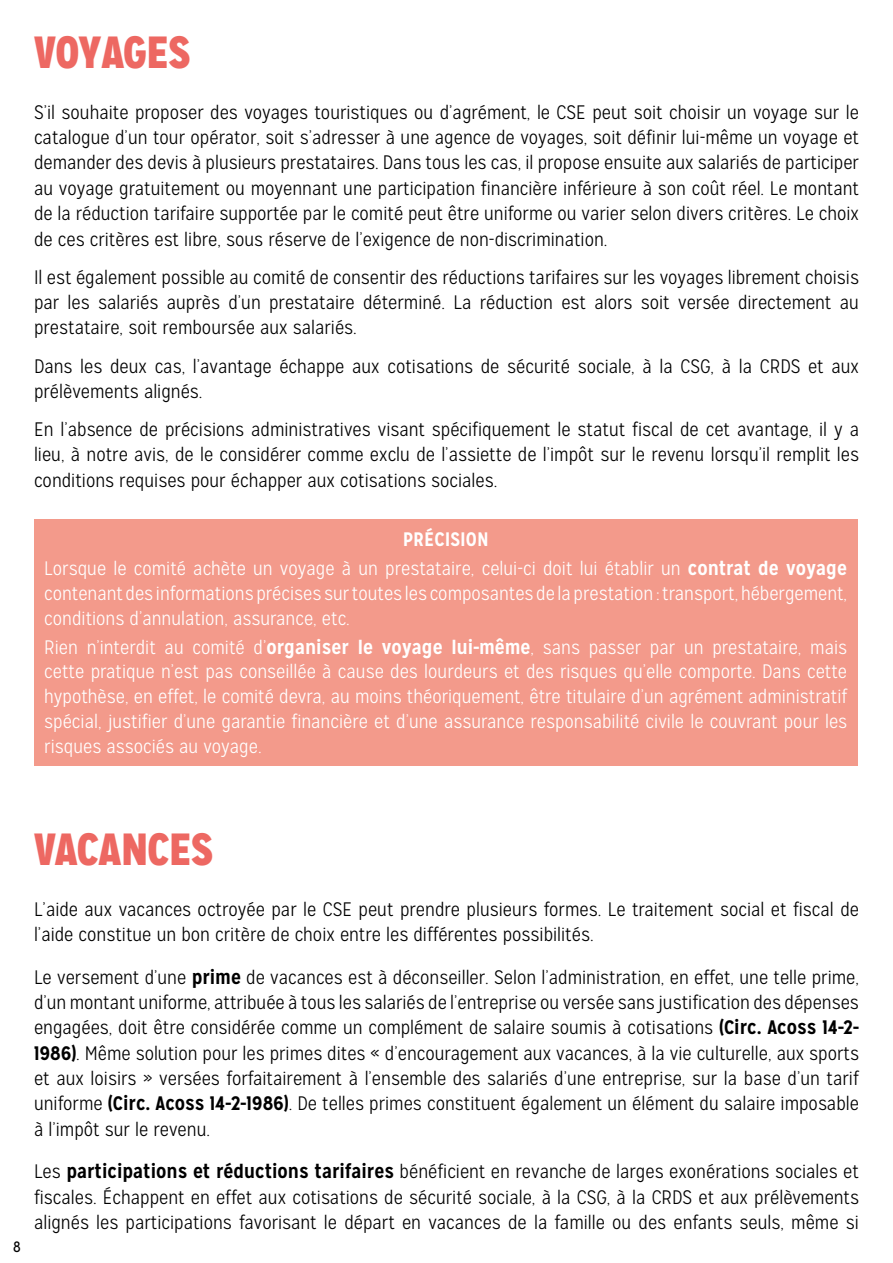
<style>
.page{position:relative;width:893px;height:1263px;background:#fff}
.page>*{position:absolute;margin:0;border:0;box-sizing:border-box;transform-origin:0 0}
.t1{font:900 45px "Mission Gothic";color:#ed6862}
.t2{font:300 19.5px/25.3px "Mission Gothic";color:#000;text-align:justify}
.t3{font:300 19.5px/24.8px "Mission Gothic";color:#fff;text-align:center}
.t4{font:15px "Mission Gothic";color:#000}
.s1{font-weight:700}
</style>
<div class="page">
<div style="left:34px;top:519px;width:823px;height:246px;background:#f39a8b"></div>
<h1 class="t1" style="left:34px;top:23px;width:158px">VOYAGES</h1>
<p class="t2" style="left:34px;top:99px;width:827px">S’il souhaite proposer des voyages touristiques ou d’agrément, le CSE peut soit choisir un voyage sur le catalogue d’un tour opérator, soit s’adresser à une agence de voyages, soit définir lui-même un voyage et demander des devis à plusieurs prestataires. Dans tous les cas, il propose ensuite aux salariés de participer au voyage gratuitement ou moyennant une participation financière inférieure à son coût réel. Le montant de la réduction tarifaire supportée par le comité peut être uniforme ou varier selon divers critères. Le choix de ces critères est libre, sous réserve de l’exigence de non-discrimination.</p>
<p class="t2" style="left:34px;top:264px;width:826px">Il est également possible au comité de consentir des réductions tarifaires sur les voyages librement choisis par les salariés auprès d’un prestataire déterminé. La réduction est alors soit versée directement au prestataire, soit remboursée aux salariés.</p>
<p class="t2" style="left:34px;top:353px;width:827px">Dans les deux cas, l’avantage échappe aux cotisations de sécurité sociale, à la CSG, à la CRDS et aux prélèvements alignés.</p>
<p class="t2" style="left:34px;top:417px;width:827px">En l’absence de précisions administratives visant spécifiquement le statut fiscal de cet avantage, il y a lieu, à notre avis, de le considérer comme exclu de l’assiette de l’impôt sur le revenu lorsqu’il remplit les conditions requises pour échapper aux cotisations sociales.</p>
<p class="t3" style="left:44px;top:525px;width:804px;line-height:29px"><span class="s1">PRÉCISION<br></span>Lorsque le comité achète un voyage à un prestataire, celui-ci doit lui établir un <span class="s1">contrat de voyage</span></p>
<p class="t3" style="left:44px;top:581px;width:804px;text-align:left">contenant des informations précises sur toutes les composantes de la prestation : transport, hébergement, conditions d’annulation, assurance, etc.</p>
<p class="t3" style="left:44px;top:635px;width:804px;text-align:justify">Rien n’interdit au comité d’<span class="s1">organiser le voyage lui-même</span>, sans passer par un prestataire, mais cette pratique n’est pas conseillée à cause des lourdeurs et des risques qu’elle comporte. Dans cette hypothèse, en effet, le comité devra, au moins théoriquement, être titulaire d’un agrément administratif spécial, justifier d’une garantie financière et d’une assurance responsabilité civile le couvrant pour les risques associés au voyage.</p>
<p class="t4" style="left:13px;top:1237px;width:9px">8</p>
<h1 class="t1" style="left:34px;top:820px;width:180px">VACANCES</h1>
<p class="t2" style="left:34px;top:897px;width:826px">L’aide aux vacances octroyée par le CSE peut prendre plusieurs formes. Le traitement social et fiscal de l’aide constitue un bon critère de choix entre les différentes possibilités.</p>
<p class="t2" style="left:34px;top:964px;width:826px">Le versement d’une <span class="s1">prime</span> de vacances est à déconseiller. Selon l’administration, en effet, une telle prime, d’un montant uniforme, attribuée à tous les salariés de l’entreprise ou versée sans justification des dépenses engagées, doit être considérée comme un complément de salaire soumis à cotisations <span class="s1">(Circ. Acoss 14-2- 1986)</span>. Même solution pour les primes dites « d’encouragement aux vacances, à la vie culturelle, aux sports et aux loisirs » versées forfaitairement à l’ensemble des salariés d’une entreprise, sur la base d’un tarif uniforme <span class="s1">(Circ. Acoss 14-2-1986)</span>. De telles primes constituent également un élément du salaire imposable à l’impôt sur le revenu.</p>
<p class="t2" style="left:34px;top:1159px;width:827px">Les <span class="s1">participations et réductions tarifaires</span> bénéficient en revanche de larges exonérations sociales et fiscales. Échappent en effet aux cotisations de sécurité sociale, à la CSG, à la CRDS et aux prélèvements alignés les participations favorisant le départ en vacances de la famille ou des enfants seuls, même si</p>
</div>
